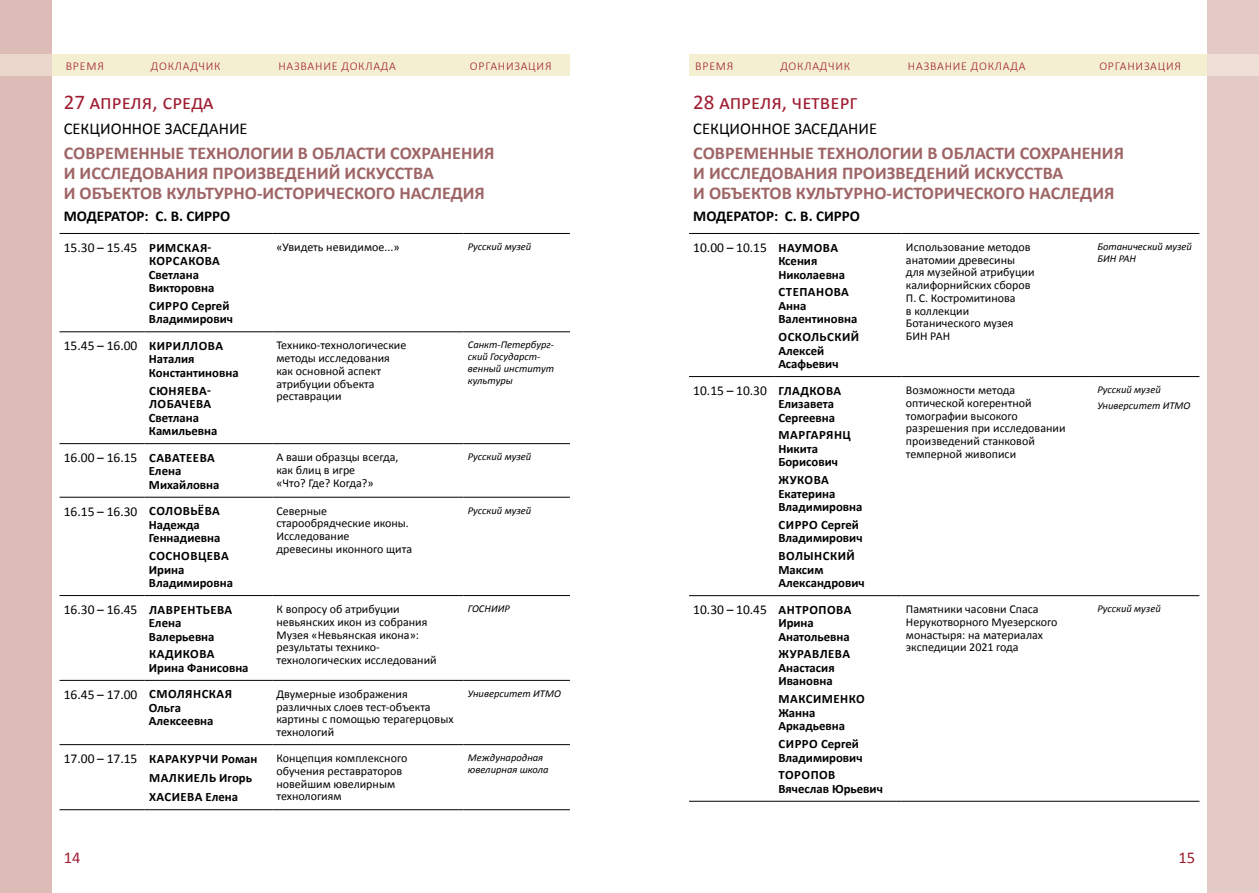
<style>
.page{position:relative;width:1259px;height:893px;background:#fff}
.page>*{position:absolute;margin:0;border:0;box-sizing:border-box;transform-origin:0 0}
.t1{font:21px "Calibri";color:#a01e33}
.t2{font:700 18px/20.2px "Calibri";color:#9f6566}
.t3{font:16.5px "Calibri";color:#000}
.t4{font:16.5px "Calibri";color:#a01e33}
.t5{font:700 15px "Calibri";color:#000}
.t6{font:13.5px "Calibri";color:#000}
.t7{font:700 12.75px/13.5px "Calibri";color:#000}
.t8{font:700 12.75px/19.2px "Calibri";letter-spacing:.04em;color:#000}
.t9{font:12px/12.8px "Calibri";color:#000}
.t10{font:300 12px "Calibri";letter-spacing:.065em;color:#a01e33}
.t11{font:italic 10.5px/12px "Calibri";color:#000}
.s1{font-weight:700;font-size:12.75px}
.s2{font-weight:400;font-size:13.5px}
</style>
<div class="page">
<div style="left:1208px;top:0;width:51px;height:893px;background:#e3cac6"></div>
<div style="left:0;top:0;width:51px;height:893px;background:#ddbcb8"></div>
<hr style="left:60px;top:233px;width:85px;height:1px;background:#000">
<hr style="left:145px;top:233px;width:127px;height:1px;background:#000">
<hr style="left:272px;top:233px;width:191px;height:1px;background:#000">
<hr style="left:463px;top:233px;width:107px;height:1px;background:#000">
<hr style="left:60px;top:332px;width:85px;height:1px;background:#000">
<hr style="left:145px;top:332px;width:127px;height:1px;background:#000">
<hr style="left:272px;top:332px;width:191px;height:1px;background:#000">
<hr style="left:463px;top:332px;width:107px;height:1px;background:#000">
<hr style="left:60px;top:443px;width:85px;height:1px;background:#000">
<hr style="left:145px;top:443px;width:127px;height:1px;background:#000">
<hr style="left:272px;top:443px;width:191px;height:1px;background:#000">
<hr style="left:463px;top:443px;width:107px;height:1px;background:#000">
<hr style="left:60px;top:497px;width:85px;height:1px;background:#000">
<hr style="left:145px;top:497px;width:127px;height:1px;background:#000">
<hr style="left:272px;top:497px;width:191px;height:1px;background:#000">
<hr style="left:463px;top:497px;width:107px;height:1px;background:#000">
<hr style="left:60px;top:595px;width:85px;height:1px;background:#000">
<hr style="left:145px;top:595px;width:127px;height:1px;background:#000">
<hr style="left:272px;top:595px;width:191px;height:1px;background:#000">
<hr style="left:463px;top:595px;width:107px;height:1px;background:#000">
<hr style="left:60px;top:680px;width:85px;height:1px;background:#000">
<hr style="left:145px;top:680px;width:127px;height:1px;background:#000">
<hr style="left:272px;top:680px;width:191px;height:1px;background:#000">
<hr style="left:463px;top:680px;width:107px;height:1px;background:#000">
<hr style="left:60px;top:744px;width:85px;height:1px;background:#000">
<hr style="left:145px;top:744px;width:127px;height:1px;background:#000">
<hr style="left:272px;top:744px;width:191px;height:1px;background:#000">
<hr style="left:463px;top:744px;width:107px;height:1px;background:#000">
<hr style="left:60px;top:809px;width:85px;height:1px;background:#000">
<hr style="left:145px;top:809px;width:127px;height:1px;background:#000">
<hr style="left:272px;top:809px;width:191px;height:1px;background:#000">
<hr style="left:463px;top:809px;width:107px;height:1px;background:#000">
<hr style="left:689px;top:233px;width:85px;height:1px;background:#000">
<hr style="left:774px;top:233px;width:127px;height:1px;background:#000">
<hr style="left:901px;top:233px;width:192px;height:1px;background:#000">
<hr style="left:1093px;top:233px;width:106px;height:1px;background:#000">
<hr style="left:689px;top:376px;width:85px;height:1px;background:#000">
<hr style="left:774px;top:376px;width:127px;height:1px;background:#000">
<hr style="left:901px;top:376px;width:192px;height:1px;background:#000">
<hr style="left:1093px;top:376px;width:106px;height:1px;background:#000">
<hr style="left:689px;top:595px;width:85px;height:1px;background:#000">
<hr style="left:774px;top:595px;width:127px;height:1px;background:#000">
<hr style="left:901px;top:595px;width:192px;height:1px;background:#000">
<hr style="left:1093px;top:595px;width:106px;height:1px;background:#000">
<hr style="left:689px;top:801px;width:85px;height:1px;background:#000">
<hr style="left:774px;top:801px;width:127px;height:1px;background:#000">
<hr style="left:901px;top:801px;width:192px;height:1px;background:#000">
<hr style="left:1093px;top:801px;width:106px;height:1px;background:#000">
<div style="left:689px;top:55px;width:570px;height:21px;background:#f4efd0"></div>
<div style="left:0;top:55px;width:570px;height:21px;background:#f4efd0"></div>
<p class="t10" style="left:66px;top:58px;width:40px">ВРЕМЯ</p>
<p class="t10" style="left:151px;top:58px;width:71px">ДОКЛАДЧИК</p>
<p class="t10" style="left:278px;top:58px;width:119px">НАЗВАНИЕ ДОКЛАДА</p>
<p class="t10" style="left:470px;top:58px;width:83px">ОРГАНИЗАЦИЯ</p>
<p class="t10" style="left:695px;top:58px;width:40px">ВРЕМЯ</p>
<p class="t10" style="left:780px;top:58px;width:71px">ДОКЛАДЧИК</p>
<p class="t10" style="left:908px;top:58px;width:119px">НАЗВАНИЕ ДОКЛАДА</p>
<p class="t10" style="left:1099px;top:58px;width:83px">ОРГАНИЗАЦИЯ</p>
<h1 class="t1" style="left:64px;top:89px;width:151px">27 апреля, среда</h1>
<h3 class="t3" style="left:64px;top:118px;width:185px">СЕКЦИОННОЕ ЗАСЕДАНИЕ</h3>
<h2 class="t2" style="left:64px;top:143px;width:432px">СОВРЕМЕННЫЕ ТЕХНОЛОГИИ В ОБЛАСТИ СОХРАНЕНИЯ<br>И ИССЛЕДОВАНИЯ ПРОИЗВЕДЕНИЙ ИСКУССТВА<br>И ОБЪЕКТОВ КУЛЬТУРНО-ИСТОРИЧЕСКОГО НАСЛЕДИЯ</h2>
<p class="t5" style="left:64px;top:206px;width:168px">МОДЕРАТОР: С. В. СИРРО</p>
<p class="t6" style="left:64px;top:239px;width:149px">15.30 – 15.45 <span class="s1">РИМСКАЯ-</span></p>
<p class="t7" style="left:149px;top:254px;width:73px">КОРСАКОВА<br>Светлана<br>Викторовна</p>
<p class="t7" style="left:149px;top:299px;width:86px">СИРРО Сергей<br>Владимирович</p>
<p class="t9" style="left:276px;top:241px;width:125px">«Увидеть невидимое...»</p>
<p class="t11" style="left:468px;top:240px;width:65px">Русский музей</p>
<p class="t6" style="left:64px;top:337px;width:161px">15.45 – 16.00 <span class="s1">КИРИЛЛОВА</span></p>
<p class="t7" style="left:149px;top:352px;width:91px">Наталия<br>Константиновна</p>
<p class="t7" style="left:149px;top:384px;width:70px">СЮНЯЕВА-<br>ЛОБАЧЕВА<br>Светлана<br>Камильевна</p>
<p class="t6" style="left:64px;top:449px;width:153px">16.00 – 16.15 <span class="s1">САВАТЕЕВА</span></p>
<p class="t7" style="left:149px;top:464px;width:72px">Елена<br>Михайловна</p>
<p class="t6" style="left:64px;top:503px;width:158px">16.15 – 16.30 <span class="s1">СОЛОВЬЁВА</span></p>
<p class="t7" style="left:149px;top:518px;width:73px">Надежда<br>Геннадиевна</p>
<p class="t7" style="left:149px;top:549px;width:86px">СОСНОВЦЕВА<br>Ирина<br>Владимировна</p>
<p class="t6" style="left:64px;top:601px;width:170px">16.30 – 16.45 <span class="s1">ЛАВРЕНТЬЕВА</span></p>
<p class="t7" style="left:149px;top:616px;width:67px">Елена<br>Валерьевна</p>
<p class="t7" style="left:149px;top:647px;width:101px">КАДИКОВА<br>Ирина Фанисовна</p>
<p class="t6" style="left:64px;top:686px;width:170px">16.45 – 17.00 <span class="s1">СМОЛЯНСКАЯ</span></p>
<p class="t7" style="left:149px;top:701px;width:66px">Ольга<br>Алексеевна</p>
<p class="t9" style="left:276px;top:339px;width:131px">Технико-технологические методы исследования как основной аспект атрибуции объекта реставрации</p>
<p class="t11" style="left:468px;top:338px;width:88px">Санкт-Петербург&shy;ский Государст&shy;венный институт культуры</p>
<p class="t9" style="left:276px;top:451px;width:123px">А ваши образцы всегда, как блиц в игре<br>«Что? Где? Когда?»</p>
<p class="t11" style="left:468px;top:450px;width:65px">Русский музей</p>
<p class="t9" style="left:276px;top:504px;width:137px">Северные старообрядческие иконы.<br>Исследование<br>древесины иконного щита</p>
<p class="t11" style="left:468px;top:504px;width:65px">Русский музей</p>
<p class="t9" style="left:276px;top:603px;width:162px">К вопросу об атрибуции невьянских икон из собрания<br>Музея «Невьянская икона»: результаты технико&shy;технологических исследований</p>
<p class="t11" style="left:468px;top:602px;width:44px">ГОСНИИР</p>
<p class="t9" style="left:276px;top:688px;width:179px">Двумерные изображения различных слоев тест-объекта картины с помощью терагерцовых технологий</p>
<p class="t11" style="left:468px;top:687px;width:95px">Университет ИТМО</p>
<p class="t8" style="left:149px;top:749px;width:110px;text-indent:-85px"><span class="s2">17.00 – 17.15</span> КАРАКУРЧИ Роман<br>МАЛКИЕЛЬ Игорь<br>ХАСИЕВА Елена</p>
<p class="t9" style="left:276px;top:752px;width:132px">Концепция комплексного обучения реставраторов новейшим ювелирным технологиям</p>
<p class="t11" style="left:468px;top:751px;width:82px">Международная ювелирная школа</p>
<h1 class="t1" style="left:693px;top:89px;width:166px">28 апреля, четверг</h1>
<h3 class="t3" style="left:693px;top:118px;width:185px">СЕКЦИОННОЕ ЗАСЕДАНИЕ</h3>
<h2 class="t2" style="left:693px;top:143px;width:432px">СОВРЕМЕННЫЕ ТЕХНОЛОГИИ В ОБЛАСТИ СОХРАНЕНИЯ<br>И ИССЛЕДОВАНИЯ ПРОИЗВЕДЕНИЙ ИСКУССТВА<br>И ОБЪЕКТОВ КУЛЬТУРНО-ИСТОРИЧЕСКОГО НАСЛЕДИЯ</h2>
<p class="t5" style="left:693px;top:206px;width:168px">МОДЕРАТОР: С. В. СИРРО</p>
<p class="t6" style="left:693px;top:239px;width:146px">10.00 – 10.15 <span class="s1">НАУМОВА</span></p>
<p class="t7" style="left:778px;top:254px;width:68px">Ксения<br>Николаевна</p>
<p class="t7" style="left:778px;top:285px;width:80px">СТЕПАНОВА<br>Анна<br>Валентиновна</p>
<p class="t7" style="left:778px;top:330px;width:82px">ОСКОЛЬСКИЙ<br>Алексей<br>Асафьевич</p>
<p class="t9" style="left:906px;top:241px;width:130px">Использование методов анатомии древесины для музейной атрибуции калифорнийских сборов<br>П. С. Костромитинова<br>в коллекции<br>Ботанического музея<br>БИН РАН</p>
<p class="t11" style="left:1097px;top:240px;width:96px">Ботанический музей<br>БИН РАН</p>
<p class="t6" style="left:693px;top:382px;width:149px">10.15 – 10.30 <span class="s1">ГЛАДКОВА</span></p>
<p class="t7" style="left:778px;top:397px;width:58px">Елизавета<br>Сергеевна</p>
<p class="t7" style="left:778px;top:428px;width:74px">МАРГАРЯНЦ<br>Никита<br>Борисович</p>
<p class="t7" style="left:778px;top:473px;width:86px">ЖУКОВА<br>Екатерина<br>Владимировна</p>
<p class="t7" style="left:778px;top:518px;width:86px">СИРРО Сергей<br>Владимирович</p>
<p class="t7" style="left:778px;top:549px;width:88px">ВОЛЫНСКИЙ<br>Максим<br>Александрович</p>
<p class="t6" style="left:693px;top:601px;width:160px">10.30 – 10.45 <span class="s1">АНТРОПОВА</span></p>
<p class="t7" style="left:778px;top:616px;width:73px">Ирина<br>Анатольевна</p>
<p class="t7" style="left:778px;top:647px;width:73px">ЖУРАВЛЕВА<br>Анастасия<br>Ивановна</p>
<p class="t7" style="left:778px;top:692px;width:88px">МАКСИМЕНКО<br>Жанна<br>Аркадьевна</p>
<p class="t7" style="left:778px;top:737px;width:86px">СИРРО Сергей<br>Владимирович</p>
<p class="t7" style="left:778px;top:768px;width:106px">ТОРОПОВ<br>Вячеслав Юрьевич</p>
<p class="t9" style="left:906px;top:384px;width:161px">Возможности метода оптической когерентной томографии высокого разрешения при исследовании произведений станковой темперной живописи</p>
<p class="t11" style="left:1097px;top:381px;width:95px;line-height:16.2px">Русский музей<br>Университет ИТМО</p>
<p class="t9" style="left:906px;top:603px;width:153px">Памятники часовни Спаса<br>Нерукотворного Муезерского монастыря: на материалах экспедиции 2021 года</p>
<p class="t11" style="left:1097px;top:602px;width:65px">Русский музей</p>
<h3 class="t4" style="left:64px;top:847px;width:18px">14</h3>
<h3 class="t4" style="left:1178px;top:847px;width:18px">15</h3>
</div>
